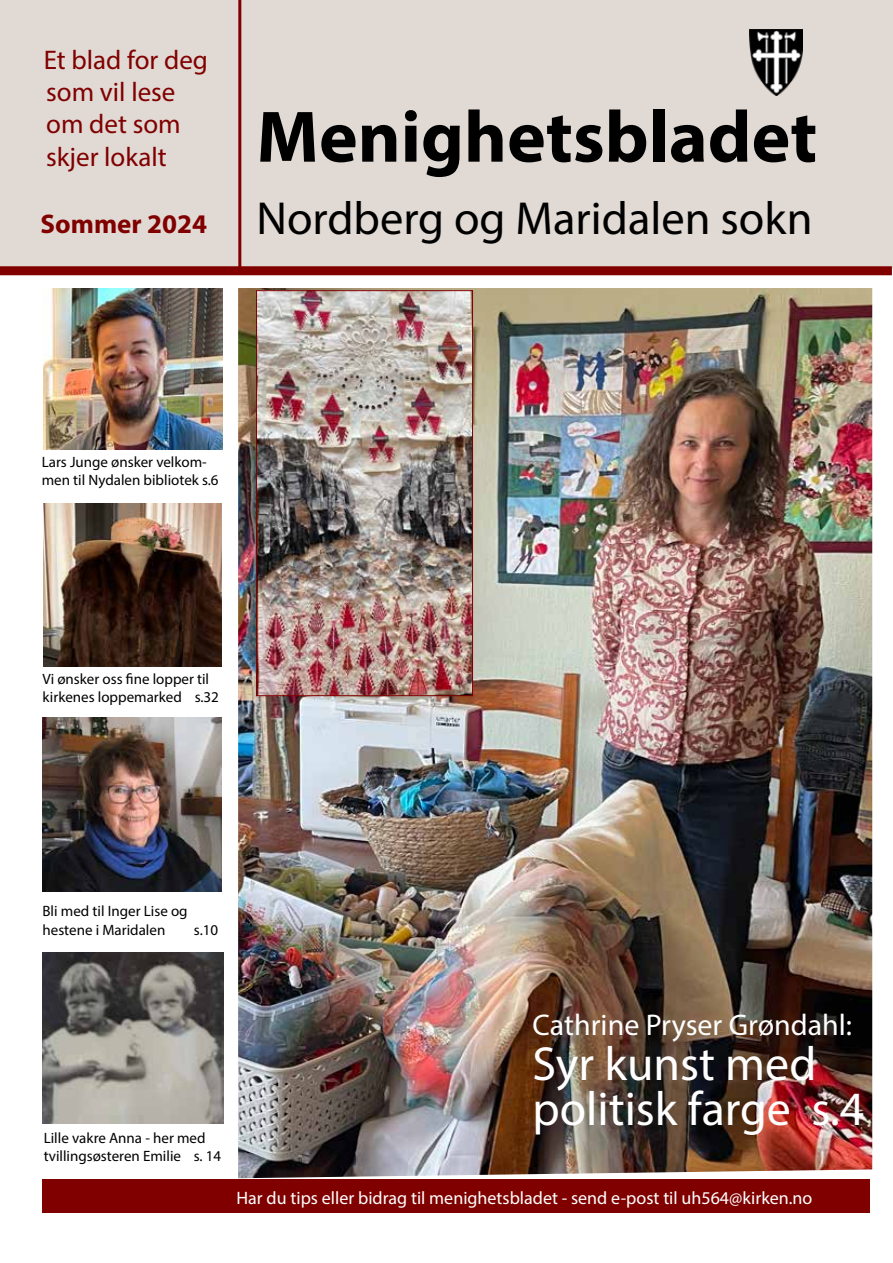
<style>
.page{position:relative;width:893px;height:1263px;background:#fff}
.page>*{position:absolute;margin:0;border:0;box-sizing:border-box;transform-origin:0 0}
.t1{font:700 73.5px "Myriad Pro";color:#000}
.t2{font:48px/45px "Myriad Pro";color:#fff}
.t3{font:46.5px "Myriad Pro";color:#000}
.t4{font:30px "Myriad Pro";color:#fff}
.t5{font:27px/32.4px "Myriad Pro";color:#800000}
.t6{font:700 27px "Myriad Pro";color:#800000}
.t7{font:18px "Myriad Pro";color:#fff}
.t8{font:15px/18px "Myriad Pro";color:#000}
</style>
<div class="page">
<div style="left:0;top:0;width:893px;height:269px;background:#e0d9d4"></div>
<img style="left:44px;top:503px;width:177px;height:163px">
<img style="left:43px;top:718px;width:178px;height:173px">
<div style="left:43px;top:1179px;width:827px;height:34px;background:#800000"></div>
<div style="left:0;top:266px;width:892px;height:9px;background:#800000"></div>
<hr style="left:238px;top:0;width:3px;height:270px;background:#800000">
<img style="left:44px;top:288px;width:178px;height:161px">
<img style="left:43px;top:952px;width:180px;height:171px">
<img style="left:238px;top:288px;width:634px;height:890px">
<img style="left:749px;top:29px;width:53px;height:67px">
<img style="left:258px;top:292px;width:213px;height:402px">
<div style="left:256px;top:290px;width:217px;height:406px;border:1px solid #800000"></div>
<h3 class="t5" style="left:44px;top:43px;width:166px">Et blad for deg som vil lese om det som skjer lokalt</h3>
<h3 class="t6" style="left:40px;top:206px;width:168px">Sommer 2024</h3>
<h1 class="t1" style="left:256px;top:89px;width:562px">Menighetsbladet</h1>
<h3 class="t3" style="left:256px;top:189px;width:558px">Nordberg og Maridalen sokn</h3>
<p class="t8" style="left:42px;top:452px;width:178px">Lars Junge ønsker velkom&shy;men til Nydalen bibliotek s.6</p>
<p class="t8" style="left:43px;top:669px;width:178px">Vi ønsker oss fine lopper til kirkenes loppemarked s.32</p>
<p class="t8" style="left:43px;top:900px;width:147px;line-height:19.5px">Bli med til Inger Lise og hestene i Maridalen</p>
<p class="t8" style="left:194px;top:921px;width:26px">s.10</p>
<p class="t8" style="left:44px;top:1129px;width:179px">Lille vakre Anna - her med tvillingsøsteren Emilie s. 14</p>
<h3 class="t4" style="left:533px;top:1006px;width:321px">Cathrine Pryser Grøndahl:</h3>
<h2 class="t2" style="left:533px;top:1041px;width:333px">Syr kunst med politisk farge s.4</h2>
<p class="t7" style="left:236px;top:1187px;width:577px">Har du tips eller bidrag til menighetsbladet - send e-post til uh564@kirken.no</p>
</div>
